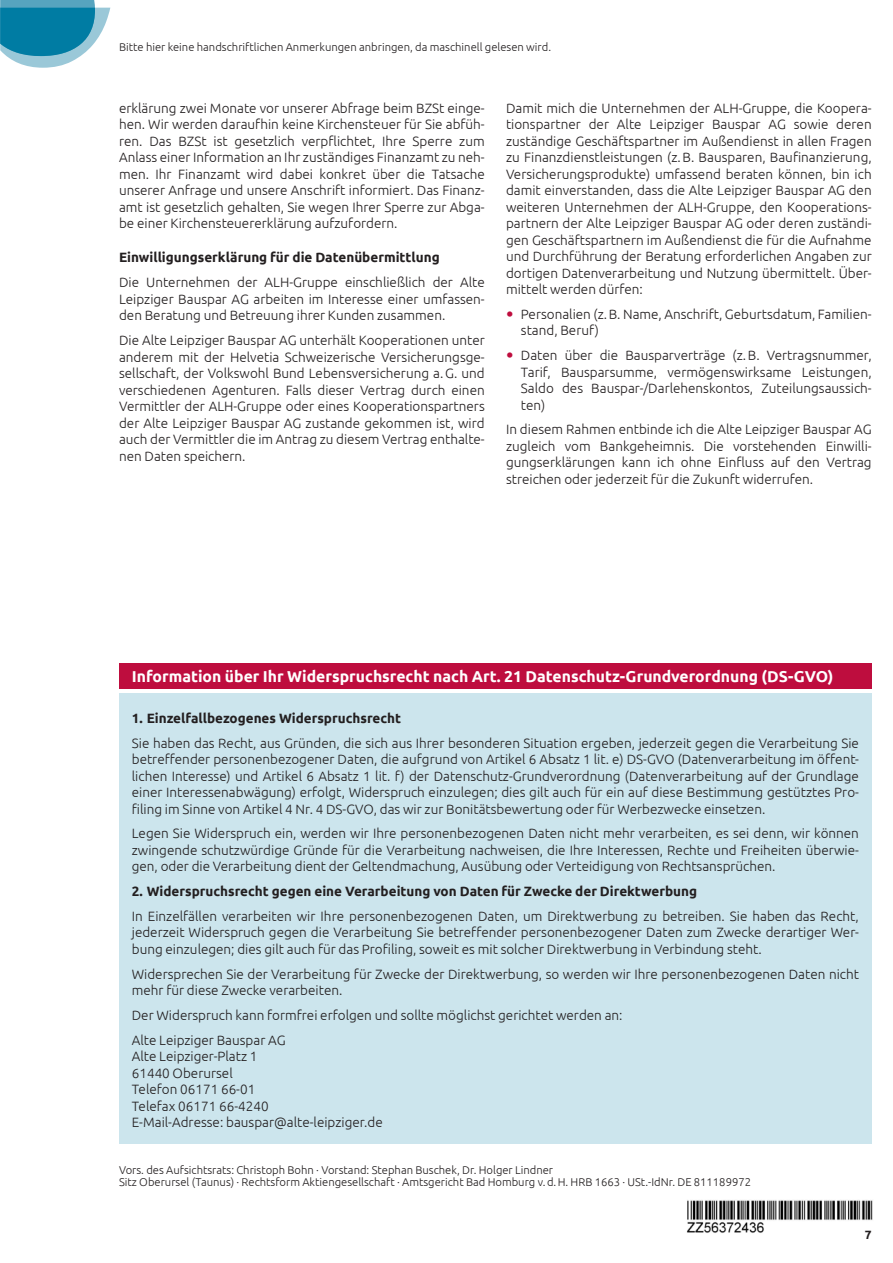
<style>
.page{position:relative;width:893px;height:1263px;background:#fff}
.page>*{position:absolute;margin:0;border:0;box-sizing:border-box;transform-origin:0 0}
.u_Zwischenzeile_12pt{font:700 15.75px "Ubuntu";color:#fff}
.u_Grundtext_9pt{font:300 13.5px/16.5px "Ubuntu";color:#231f20;text-align:justify}
.u_Grundtext_9pt_bold{font:700 13.5px "Ubuntu";color:#231f20}
.u_Zwischenzeile_9pt{font:700 13.5px "Ubuntu";color:#231f20}
.u_Tabellentext_7pt{font:700 12px "Ubuntu";color:#231f20}
.u_Hinweistext{font:300 11.25px/12.8px "Ubuntu";color:#231f20}
</style>
<div class="page">
<img style="left:687px;top:1200px;width:186px;height:33px">
<svg style="left:0;top:0;width:110px;height:68px"></svg>
<div style="left:119px;top:693px;width:753px;height:451px;background:#cce5ed"></div>
<div style="left:119px;top:663px;width:753px;height:26px;background:#be0d3e"></div>
<p class="u_Hinweistext" style="left:119px;top:41px;width:434px">Bitte hier keine handschriftlichen Anmerkungen anbringen, da maschinell gelesen wird.</p>
<p class="u_Grundtext_9pt" style="left:119px;top:99px;width:367px">erklärung zwei Monate vor unserer Abfrage beim BZSt einge&shy;hen. Wir werden daraufhin keine Kirchensteuer für Sie abfüh&shy;ren. Das BZSt ist gesetzlich verpflichtet, Ihre Sperre zum Anlass einer Information an Ihr zuständiges Finanzamt zu neh&shy;men. Ihr Finanzamt wird dabei konkret über die Tatsache unserer Anfrage und unsere Anschrift informiert. Das Finanz&shy;amt ist gesetzlich gehalten, Sie wegen Ihrer Sperre zur Abga&shy;be einer Kirchensteuererklärung aufzufordern.</p>
<p class="u_Zwischenzeile_9pt" style="left:119px;top:249px;width:322px">Einwilligungserklärung für die Datenübermittlung</p>
<p class="u_Grundtext_9pt" style="left:119px;top:274px;width:367px">Die Unternehmen der ALH-Gruppe einschließlich der Alte Leipziger Bauspar AG arbeiten im Interesse einer umfassen&shy;den Beratung und Betreuung ihrer Kunden zusammen.</p>
<p class="u_Grundtext_9pt" style="left:119px;top:332px;width:367px">Die Alte Leipziger Bauspar AG unterhält Kooperationen unter anderem mit der Helvetia Schweizerische Versicherungsge&shy;sellschaft, der Volkswohl Bund Lebensversicherung a.G. und verschiedenen Agenturen. Falls dieser Vertrag durch einen Vermittler der ALH-Gruppe oder eines Kooperationspartners der Alte Leipziger Bauspar AG zustande gekommen ist, wird auch der Vermittler die im Antrag zu diesem Vertrag enthalte&shy;nen Daten speichern.</p>
<p class="u_Grundtext_9pt" style="left:506px;top:99px;width:367px">Damit mich die Unternehmen der ALH-Gruppe, die Koopera&shy;tionspartner der Alte Leipziger Bauspar AG sowie deren zuständige Geschäftspartner im Außendienst in allen Fragen zu Finanzdienstleistungen (z.B. Bausparen, Baufinanzierung, Versicherungsprodukte) umfassend beraten können, bin ich damit einverstanden, dass die Alte Leipziger Bauspar AG den weiteren Unternehmen der ALH-Gruppe, den Kooperations&shy;partnern der Alte Leipziger Bauspar AG oder deren zuständi&shy;gen Geschäftspartnern im Außendienst die für die Aufnahme und Durchführung der Beratung erforderlichen Angaben zur dortigen Datenverarbeitung und Nutzung übermittelt. Über&shy;mittelt werden dürfen:</p>
<p class="u_Grundtext_9pt" style="left:521px;top:305px;width:352px">Personalien (z.B. Name, Anschrift, Geburtsdatum, Familien&shy;stand, Beruf)</p>
<p class="u_Grundtext_9pt" style="left:521px;top:347px;width:352px">Daten über die Bausparverträge (z.B. Vertragsnummer, Tarif, Bausparsumme, vermögenswirksame Leistungen, Saldo des Bauspar-/Darlehenskontos, Zuteilungsaussich&shy;ten)</p>
<p class="u_Grundtext_9pt" style="left:506px;top:421px;width:367px">In diesem Rahmen entbinde ich die Alte Leipziger Bauspar AG zugleich vom Bankgeheimnis. Die vorstehenden Einwilli&shy;gungserklärungen kann ich ohne Einfluss auf den Vertrag streichen oder jederzeit für die Zukunft widerrufen.</p>
<p class="u_Zwischenzeile_12pt" style="left:132px;top:667px;width:703px">Information über Ihr Widerspruchsrecht nach Art. 21 Datenschutz-Grundverordnung (DS-GVO)</p>
<p class="u_Grundtext_9pt_bold" style="left:132px;top:710px;width:271px">1. Einzelfallbezogenes Widerspruchsrecht</p>
<p class="u_Grundtext_9pt" style="left:132px;top:734px;width:729px">Sie haben das Recht, aus Gründen, die sich aus Ihrer besonderen Situation ergeben, jederzeit gegen die Verarbeitung Sie betreffender personenbezogener Daten, die aufgrund von Artikel 6 Absatz 1 lit. e) DS-GVO (Datenverarbeitung im öffent&shy;lichen Interesse) und Artikel 6 Absatz 1 lit. f) der Datenschutz-Grundverordnung (Datenverarbeitung auf der Grundlage einer Interessenabwägung) erfolgt, Widerspruch einzulegen; dies gilt auch für ein auf diese Bestimmung gestütztes Pro&shy;filing im Sinne von Artikel 4 Nr. 4 DS-GVO, das wir zur Bonitätsbewertung oder für Werbezwecke einsetzen.</p>
<p class="u_Grundtext_9pt" style="left:132px;top:825px;width:729px">Legen Sie Widerspruch ein, werden wir Ihre personenbezogenen Daten nicht mehr verarbeiten, es sei denn, wir können zwingende schutzwürdige Gründe für die Verarbeitung nachweisen, die Ihre Interessen, Rechte und Freiheiten überwie&shy;gen, oder die Verarbeitung dient der Geltendmachung, Ausübung oder Verteidigung von Rechtsansprüchen.</p>
<p class="u_Grundtext_9pt_bold" style="left:132px;top:883px;width:567px">2. Widerspruchsrecht gegen eine Verarbeitung von Daten für Zwecke der Direktwerbung</p>
<p class="u_Grundtext_9pt" style="left:132px;top:907px;width:729px">In Einzelfällen verarbeiten wir Ihre personenbezogenen Daten, um Direktwerbung zu betreiben. Sie haben das Recht, jederzeit Widerspruch gegen die Verarbeitung Sie betreffender personenbezogener Daten zum Zwecke derartiger Wer&shy;bung einzulegen; dies gilt auch für das Profiling, soweit es mit solcher Direktwerbung in Verbindung steht.</p>
<p class="u_Grundtext_9pt" style="left:132px;top:965px;width:729px">Widersprechen Sie der Verarbeitung für Zwecke der Direktwerbung, so werden wir Ihre personenbezogenen Daten nicht mehr für diese Zwecke verarbeiten.</p>
<p class="u_Grundtext_9pt" style="left:132px;top:1006px;width:492px">Der Widerspruch kann formfrei erfolgen und sollte möglichst gerichtet werden an:</p>
<p class="u_Grundtext_9pt" style="left:132px;top:1031px;width:253px;text-align:left">Alte Leipziger Bauspar AG<br>Alte Leipziger-Platz 1<br>61440 Oberursel<br>Telefon 06171 66-01<br>Telefax 06171 66-4240<br>E-Mail-Adresse: bauspar@alte-leipziger.de</p>
<p class="u_Hinweistext" style="left:119px;top:1163px;width:633px">Vors. des Aufsichtsrats: Christoph Bohn · Vorstand: Stephan Buschek, Dr. Holger Lindner<br>Sitz Oberursel (Taunus) · Rechtsform Aktiengesellschaft · Amtsgericht Bad Homburg v.d.H. HRB 1663 · USt.-IdNr. DE 811189972</p>
<p class="u_Tabellentext_7pt" style="left:865px;top:1228px;width:8px">7</p>
</div>
